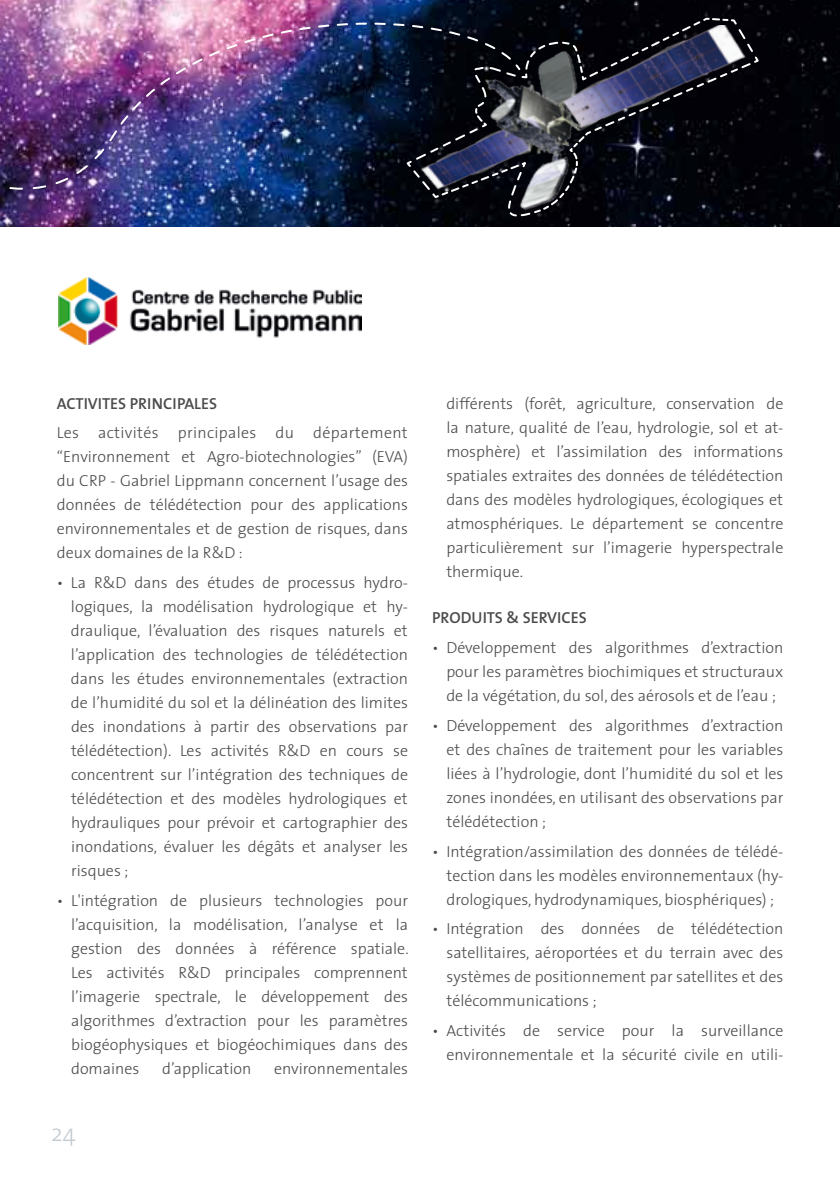
<style>
.page{position:relative;width:840px;height:1191px;background:#fff}
.page>*{position:absolute;margin:0;border:0;box-sizing:border-box;transform-origin:0 0}
.t1{font:300 24px "The Sans";color:#c3cbd0}
.t2{font:300 16px/24px "The Sans";color:#4b4b4d;text-align:justify}
.t3{font:600 16px "The Sans";color:#4b4b4d}
</style>
<div class="page">
<img style="left:59px;top:278px;width:302px;height:67px">
<img style="left:0;top:0;width:839px;height:227px">
<svg style="left:404px;top:17px;width:356px;height:198px;background:#0a0a11"></svg>
<img style="left:412px;top:25px;width:360px;height:202px">
<img style="left:116px;top:2px;width:396px;height:61px">
<svg style="left:2px;top:188px;width:104px;height:4px"></svg>
<img style="left:0;top:63px;width:522px;height:125px">
<p class="t3" style="left:57px;top:390px;width:162px">ACTIVITES PRINCIPALES</p>
<p class="t2" style="left:57px;top:420px;width:352px">Les activités principales du département “E nvironnement et Agro-biotechnologies” (EVA) du CRP - Gabriel Lippmann concernent l’usage des données de télédétection pour des applications environnementales et de gestion de risques, dans deux domaines de la R&amp;D :</p>
<p class="t2" style="left:71px;top:570px;width:338px;text-indent:-14px">• La R&amp;D dans des études de processus hydro&shy;logiques, la modélisation hydrologique et hy&shy;draulique, l’évaluation des risques naturels et l’application des technologies de télédétection dans les études environnementales (extraction de l’humidité du sol et la délinéation des limites des inondations à partir des observations par télédétection). Les activités R&amp;D en cours se concentrent sur l’intégration des techniques de télédétection et des modèles hydrologiques et hydrauliques pour prévoir et cartographier des inondations, évaluer les dégâts et analyser les risques ;</p>
<p class="t2" style="left:71px;top:888px;width:339px;text-indent:-14px">• L'intégration de plusieurs technologies pour l’acquisition, la modélisation, l’analyse et la gestion des données à référence spatiale.<br>Les -activités R&amp;D principales comprennent l’imagerie spectrale, le développement des algorithmes d’extraction pour les paramètres biogéophysiques et biogéochimiques dans des domaines</p>
<p class="t2" style="left:162px;top:1056px;width:90px">d’application</p>
<p class="t2" style="left:274px;top:1056px;width:135px">environnementales</p>
<h1 class="t1" style="left:51px;top:1113px;width:26px">24</h1>
<p class="t2" style="left:446px;top:391px;width:338px">différents (forêt, agriculture, conservation de la nature, qualité de l’eau, hydrologie, sol et at&shy;mosphère) et l’assimilation des informations spatiales extraites des données de télédétection dans des modèles hydrologiques, écologiques et atmosphériques. Le département se concentre particulièrement sur l’imagerie hyperspectrale thermique.</p>
<p class="t3" style="left:432px;top:604px;width:156px">PRODUITS &amp; SERVICES</p>
<p class="t2" style="left:446px;top:635px;width:338px;text-indent:-14px">• Développement des algorithmes d’extraction pour les paramètres biochimiques et structuraux de la végétation, du sol, des aérosols et de l’eau ;</p>
<p class="t2" style="left:446px;top:713px;width:338px;text-indent:-14px">• Développement des algorithmes d’extraction et des chaînes de traitement pour les variables liées à l’hydrologie, dont l’humidité du sol et les zones inondées, en utilisant des observations par télédétection ;</p>
<p class="t2" style="left:446px;top:838px;width:338px;text-indent:-14px">• I ntégration/assimilation des données de télédé&shy;tection dans les modèles environnementaux (hy&shy;drologiques, hydrodynamiques, biosphériques) ;</p>
<p class="t2" style="left:446px;top:916px;width:338px;text-indent:-14px">• I ntégration des données de télédétection satellitaires, aéroportées et du terrain avec des systèmes de positionnement par satellites et des télécommunications ;</p>
<p class="t2" style="left:432px;top:1018px;width:352px;text-align:right">• Activités de service pour la surveillance environnementale et la sécurité civile en utili-</p>
</div>
